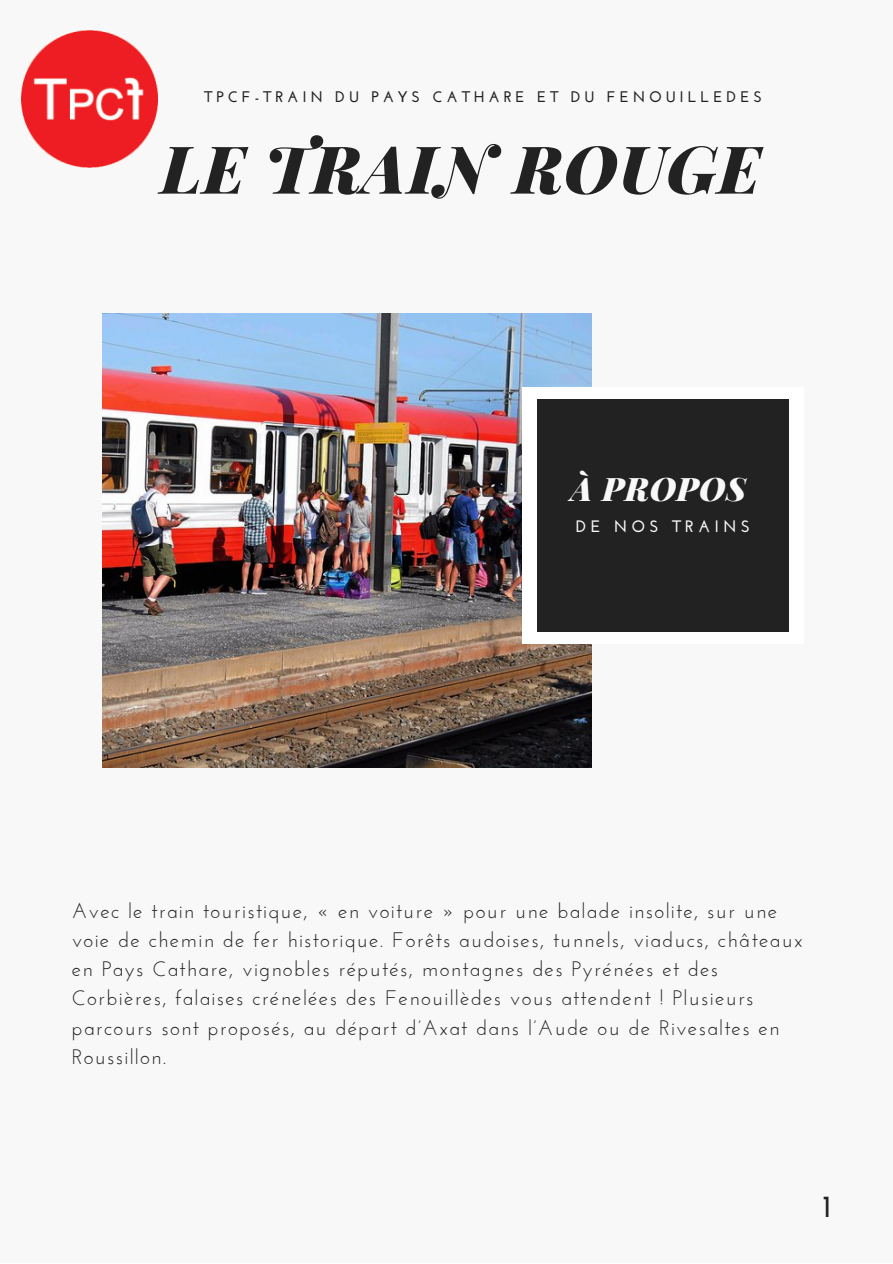
<style>
.page{position:relative;width:893px;height:1264px;background:#fff}
.page>*{position:absolute;margin:0;border:0;box-sizing:border-box;transform-origin:0 0}
.t1{font:italic 900 66px "Playfair Display";letter-spacing:.02em;color:#222}
.t2{font:italic 900 32.4px "Playfair Display";letter-spacing:.02em;color:#f8f8f8}
.t3{font:700 31.2px "Josefin Sans";color:#222}
.t4{font:21px/29.2px "Josefin Sans";letter-spacing:.06em;color:#222}
.t5{font:700 16.5px "Josefin Sans";letter-spacing:.25em;color:#f8f8f8}
.t6{font:700 15.3px "Josefin Sans";letter-spacing:.25em;color:#222}
</style>
<div class="page">
<div style="left:0;top:0;width:892px;height:1262px;background:#f8f8f8"></div>
<img style="left:103px;top:314px;width:488px;height:453px">
<div style="left:522px;top:387px;width:281px;height:257px;background:#fff"></div>
<div style="left:537px;top:399px;width:251px;height:233px;background:#222"></div>
<img style="left:21px;top:30px;width:136px;height:137px">
<p class="t6" style="left:204px;top:91px;width:559px">TPCF-TRAIN DU PAYS CATHARE ET DU FENOUILLEDES</p>
<h1 class="t1" style="left:161px;top:122px;width:600px">LE TRAIN ROUGE</h1>
<h2 class="t2" style="left:571px;top:465px;width:177px">À PROPOS</h2>
<p class="t5" style="left:576px;top:519px;width:176px">DE NOS TRAINS</p>
<p class="t4" style="left:72px;top:897px;width:732px">Avec le train touristique, « en voiture » pour une balade insolite, sur une voie de chemin de fer historique. Forêts audoises, tunnels, viaducs, châteaux en Pays Cathare, vignobles réputés, montagnes des Pyrénées et des Corbières, falaises crénelées des Fenouillèdes vous attendent ! Plusieurs parcours sont proposés, au départ d’Axat dans l’Aude ou de Rivesaltes en Roussillon.</p>
<h3 class="t3" style="left:822px;top:1193px;width:10px">1</h3>
</div>
